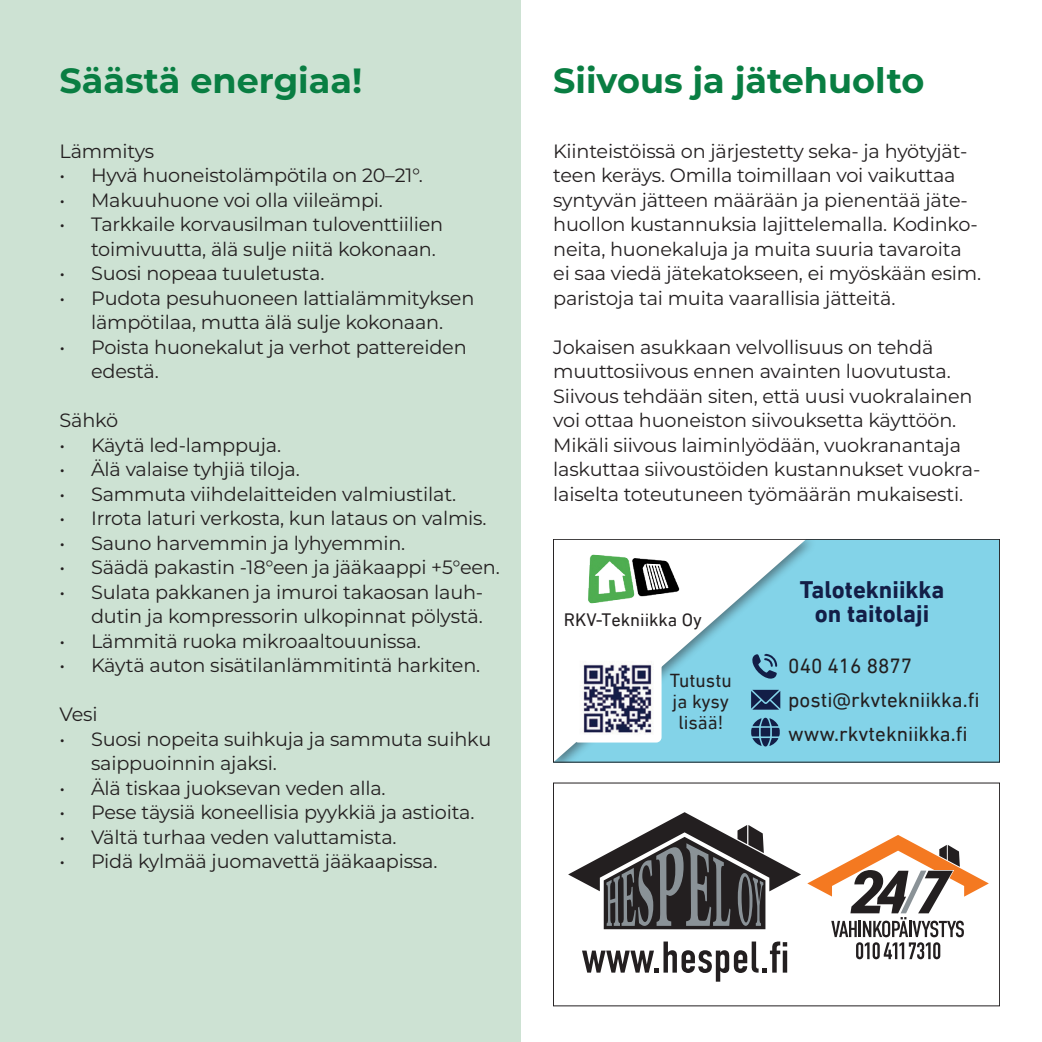
<style>
.page{position:relative;width:1042px;height:1042px;background:#fff}
.page>*{position:absolute;margin:0;border:0;box-sizing:border-box;transform-origin:0 0}
.RAAHE_Sivuotsikko{font:700 35px "Montserrat";color:#097e42}
.t1{font:700 24.5px/24.5px "DIN Next LT Pro";color:#131e47;text-align:center}
.t2{font:21px/34.1px "DIN Next LT Pro";color:#231f20}
.RAAHE_leipis{font:19.25px/24.5px "Montserrat";letter-spacing:-.01em;color:#231f20}
.t3{font:19.25px/21px "DIN Next LT Pro";color:#231f20}
.t4{font:18.38px "DIN Next LT Pro";color:#231f20}
</style>
<div class="page">
<div style="left:0;top:0;width:521px;height:1042px;background:#cde2d3"></div>
<svg style="left:568px;top:812px;width:233px;height:117px"></svg>
<svg style="left:807px;top:835px;width:182px;height:124px"></svg>
<svg style="left:582px;top:941px;width:205px;height:40px"></svg>
<div style="left:553px;top:783px;width:447px;height:223px;border:1px solid #231f20"></div>
<div style="left:553px;top:539px;width:447px;height:223px;background:#83d3e8"></div>
<svg style="left:555px;top:541px;width:251px;height:219px"></svg>
<img style="left:555px;top:543px;width:156px;height:63px">
<img style="left:573px;top:654px;width:88px;height:88px">
<div style="left:553px;top:539px;width:447px;height:223px;border:1px solid #231f20"></div>
<p class="RAAHE_Sivuotsikko" style="left:60px;top:56px;width:304px">Säästä energiaa!</p>
<p class="RAAHE_leipis" style="left:60px;top:138px;width:96px">Lämmitys</p>
<p class="RAAHE_leipis" style="left:60px;top:162px;width:365px">• Hyvä huoneistolämpötila on 20–21°.</p>
<p class="RAAHE_leipis" style="left:60px;top:187px;width:325px">• Makuuhuone voi olla viileämpi.</p>
<p class="RAAHE_leipis" style="left:91px;top:211px;width:354px;text-indent:-32px">• Tarkkaile korvausilman tuloventtiilien toimivuutta, älä sulje niitä kokonaan.</p>
<p class="RAAHE_leipis" style="left:60px;top:260px;width:266px">• Suosi nopeaa tuuletusta.</p>
<p class="RAAHE_leipis" style="left:60px;top:285px;width:416px;text-align:center">• Pudota pesuhuoneen lattialämmityksen lämpötilaa, mutta älä sulje kokonaan.</p>
<p class="RAAHE_leipis" style="left:91px;top:334px;width:377px;text-indent:-32px">• Poista huonekalut ja verhot pattereiden edestä.</p>
<p class="RAAHE_leipis" style="left:60px;top:407px;width:60px">Sähkö</p>
<p class="RAAHE_leipis" style="left:60px;top:432px;width:223px">• Käytä led-lamppuja.</p>
<p class="RAAHE_leipis" style="left:60px;top:456px;width:242px">• Älä valaise tyhjiä tiloja.</p>
<p class="RAAHE_leipis" style="left:60px;top:481px;width:398px">• Sammuta viihdelaitteiden valmiustilat.</p>
<p class="RAAHE_leipis" style="left:60px;top:505px;width:428px">• Irrota laturi verkosta, kun lataus on valmis.</p>
<p class="RAAHE_leipis" style="left:60px;top:530px;width:347px">• Sauno harvemmin ja lyhyemmin.</p>
<p class="RAAHE_leipis" style="left:60px;top:554px;width:442px">• Säädä pakastin -18°een ja jääkaappi +5°een.</p>
<p class="RAAHE_leipis" style="left:60px;top:579px;width:425px;text-align:right">• Sulata pakkanen ja imuroi takaosan lauh&shy;dutin ja kompressorin ulkopinnat pölystä.</p>
<p class="RAAHE_leipis" style="left:60px;top:628px;width:363px">• Lämmitä ruoka mikroaaltouunissa.</p>
<p class="RAAHE_leipis" style="left:60px;top:652px;width:422px">• Käytä auton sisätilanlämmitintä harkiten.</p>
<p class="RAAHE_leipis" style="left:60px;top:701px;width:40px">Vesi</p>
<p class="RAAHE_leipis" style="left:91px;top:726px;width:402px;text-indent:-32px">• Suosi nopeita suihkuja ja sammuta suihku saippuoinnin ajaksi.</p>
<p class="RAAHE_leipis" style="left:60px;top:775px;width:328px">• Älä tiskaa juoksevan veden alla.</p>
<p class="RAAHE_leipis" style="left:60px;top:799px;width:416px">• Pese täysiä koneellisia pyykkiä ja astioita.</p>
<p class="RAAHE_leipis" style="left:60px;top:824px;width:338px">• Vältä turhaa veden valuttamista.</p>
<p class="RAAHE_leipis" style="left:60px;top:848px;width:379px">• Pidä kylmää juomavettä jääkaapissa.</p>
<p class="RAAHE_Sivuotsikko" style="left:553px;top:56px;width:373px">Siivous ja jätehuolto</p>
<p class="RAAHE_leipis" style="left:553px;top:138px;width:429px">Kiinteistöissä on järjestetty seka- ja hyötyjät&shy;teen keräys. Omilla toimillaan voi vaikuttaa syntyvän jätteen määrään ja pienentää jäte&shy;huollon kustannuksia lajittelemalla. Kodinko&shy;neita, huonekaluja ja muita suuria tavaroita ei saa viedä jätekatokseen, ei myöskään esim. paristoja tai muita vaarallisia jätteitä.</p>
<p class="RAAHE_leipis" style="left:553px;top:334px;width:429px">Jokaisen asukkaan velvollisuus on tehdä muuttosiivous ennen avainten luovutusta.<br>Siivous tehdään siten, että uusi vuokralainen voi ottaa huoneiston siivouksetta käyttöön.<br>Mikäli siivous laiminlyödään, vuokranantaja laskuttaa siivoustöiden kustannukset vuokra&shy;laiselta toteutuneen työmäärän mukaisesti.</p>
<p class="t4" style="left:564px;top:609px;width:140px">RKV-Tekniikka Oy</p>
<p class="t3" style="left:670px;top:669px;width:64px">Tutustu ja kysy lisää!</p>
<p class="t1" style="left:799px;top:577px;width:146px">Talotekniikka on taitolaji</p>
<p class="t2" style="left:788px;top:648px;width:193px">040 416 8877 posti@rkvtekniikka.fi www.rkvtekniikka.fi</p>
</div>
